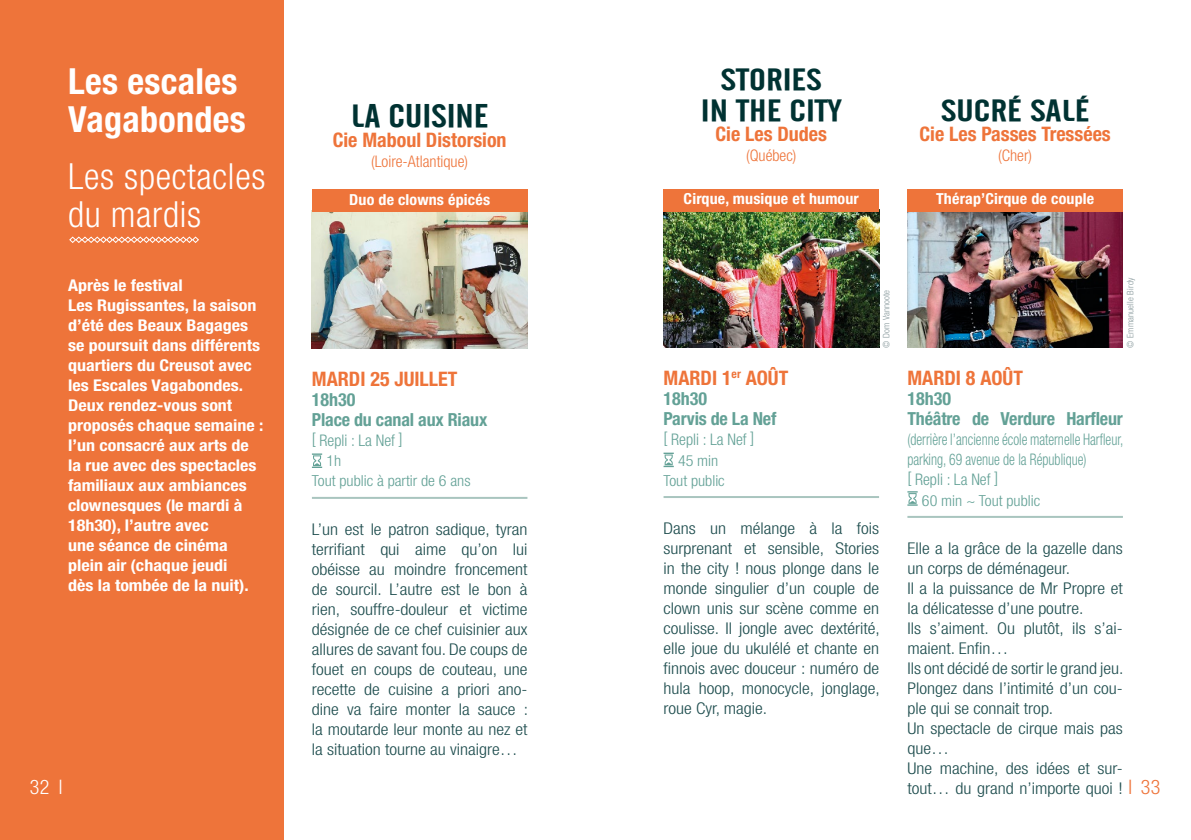
<style>
.page{position:relative;width:1191px;height:840px;background:#fff}
.page>*{position:absolute;margin:0;border:0;box-sizing:border-box;transform-origin:0 0}
.t1{font:300 condensed 36px "Helvetica Neue LT Std";letter-spacing:.02em;color:#fff}
.t2{font:700 condensed 36px "Helvetica Neue LT Std";letter-spacing:.01em;color:#fff}
.t3{font:32px "Cafeta";color:#003232;scale:1.25 1}
.t4{font:30px "Cafeta";color:#003232;scale:1.33 1}
.t5{font:700 condensed 20px "Helvetica Neue LT Std";color:#ee743a}
.t6{font:300 condensed 20px "Helvetica Neue LT Std";color:#fff}
.t7{font:300 condensed 20px "Helvetica Neue LT Std";color:#ee743a}
.t8{font:700 condensed 18px "Helvetica Neue LT Std";letter-spacing:-.01em;color:#63a196}
.t9{font:300 condensed 16.2px/20px "Helvetica Neue LT Std";color:#1e4d4e;scale:1.11 1}
.t10{font:700 condensed 16.2px/20px "Helvetica Neue LT Std";color:#fff;scale:1.11 1}
.t11{font:300 condensed 16px "Helvetica Neue LT Std";color:#63a196;scale:.85 1}
.t12{font:300 condensed 16px "Helvetica Neue LT Std";color:#63a196}
.t13{font:300 condensed 16px "Helvetica Neue LT Std";color:#ee743a}
.t14{font:700 condensed 15.2px "Helvetica Neue LT Std";letter-spacing:.01em;color:#fff;scale:1.05 1}
.t15{font:300 condensed 15.2px "Helvetica Neue LT Std";color:#63a196;scale:1.05 1}
.t16{font:300 condensed 9px "Helvetica Neue LT Std";letter-spacing:.02em;color:#86979a}
</style>
<div class="page">
<div style="left:0;top:0;width:283px;height:839px;background:#ee743a"></div>
<svg style="left:69px;top:236px;width:130px;height:7px"></svg>
<img style="left:663px;top:211px;width:216px;height:136px">
<div style="left:663px;top:189px;width:216px;height:22px;background:#ee743a"></div>
<hr style="left:663px;top:495px;width:216px;height:2px;background:#a9c5bf">
<img style="left:907px;top:211px;width:216px;height:136px">
<div style="left:907px;top:189px;width:216px;height:22px;background:#ee743a"></div>
<hr style="left:907px;top:515px;width:216px;height:2px;background:#a9c5bf">
<svg style="left:663px;top:452px;width:11px;height:15px"></svg>
<svg style="left:907px;top:491px;width:10px;height:14px"></svg>
<img style="left:312px;top:212px;width:215px;height:136px">
<div style="left:312px;top:189px;width:215px;height:23px;background:#ee743a"></div>
<hr style="left:312px;top:496px;width:215px;height:2px;background:#a9c5bf">
<svg style="left:312px;top:453px;width:10px;height:14px"></svg>
<p class="t2" style="left:68px;top:59px;width:171px">Les escales</p>
<p class="t2" style="left:68px;top:97px;width:179px">Vagabondes</p>
<p class="t1" style="left:68px;top:155px;width:199px">Les spectacles</p>
<p class="t1" style="left:68px;top:193px;width:135px">du mardis</p>
<p class="t10" style="left:68px;top:275px;width:105px">Après le festival</p>
<p class="t10" style="left:68px;top:295px;width:171px">Les Rugissantes, la saison</p>
<p class="t10" style="left:68px;top:315px;width:164px">d’été des Beaux Bagages</p>
<p class="t10" style="left:68px;top:335px;width:175px">se poursuit dans différents</p>
<p class="t10" style="left:68px;top:355px;width:167px">quartiers du Creusot avec</p>
<p class="t10" style="left:68px;top:375px;width:159px">les Escales Vagabondes.</p>
<p class="t10" style="left:68px;top:395px;width:178px">Deux rendez-vous sont proposés chaque semaine :</p>
<p class="t10" style="left:68px;top:435px;width:171px">l’un consacré aux arts de la rue avec des spectacles familiaux aux ambiances clownesques (le mardi à<br>18h30), l’autre avec</p>
<p class="t10" style="left:68px;top:535px;width:145px">une séance de cinéma</p>
<p class="t10" style="left:68px;top:555px;width:145px">plein air (chaque jeudi</p>
<p class="t10" style="left:68px;top:575px;width:164px">dès la tombée de la nuit).</p>
<p class="t6" style="left:30px;top:775px;width:34px">32 I</p>
<p class="t3" style="left:350px;top:98px;width:112px">LA CUISINE</p>
<p class="t5" style="left:333px;top:128px;width:175px">Cie Maboul Distorsion</p>
<p class="t13" style="left:371px;top:152px;width:98px">(Loire-Atlantique)</p>
<p class="t14" style="left:349px;top:190px;width:136px">Duo de clowns épicés</p>
<p class="t5" style="left:312px;top:366px;width:147px">MARDI 25 JUILLET</p>
<p class="t8" style="left:312px;top:388px;width:45px">18h30</p>
<p class="t8" style="left:312px;top:408px;width:177px">Place du canal aux Riaux</p>
<p class="t12" style="left:312px;top:431px;width:92px">[ Repli : La Nef ]</p>
<p class="t15" style="left:326px;top:452px;width:16px">1h</p>
<p class="t15" style="left:312px;top:472px;width:153px">Tout public à partir de 6 ans</p>
<p class="t9" style="left:312px;top:519px;width:196px">L’un est le patron sadique, tyran</p>
<p class="t9" style="left:312px;top:539px;width:196px;text-align:justify">terrifiant qui aime qu’on lui obéisse au moindre froncement de sourcil. L’autre est le bon à rien, souffre-douleur et victime désignée de ce chef cuisinier aux allures de savant fou. De coups de</p>
<p class="t9" style="left:312px;top:659px;width:196px;text-align:justify">fouet en coups de couteau, une recette de cuisine a priori ano&shy;dine va faire monter la sauce :</p>
<p class="t9" style="left:312px;top:719px;width:196px">la moutarde leur monte au nez et la situation tourne au vinaigre…</p>
<p class="t4" style="left:720px;top:63px;width:78px">STORIES</p>
<p class="t4" style="left:701px;top:94px;width:107px">IN THE CITY</p>
<p class="t5" style="left:715px;top:122px;width:113px">Cie Les Dudes</p>
<p class="t13" style="left:746px;top:146px;width:52px">(Québec)</p>
<p class="t14" style="left:683px;top:190px;width:168px">Cirque, musique et humour</p>
<p class="t4" style="left:941px;top:94px;width:113px">SUCRÉ SALÉ</p>
<p class="t5" style="left:919px;top:122px;width:193px">Cie Les Passes Tressées</p>
<p class="t13" style="left:998px;top:146px;width:35px">(Cher)</p>
<p class="t14" style="left:936px;top:190px;width:152px">Thérap’Cirque de couple</p>
<p class="t5" style="left:663px;top:365px;width:126px">MARDI 1<sup>er</sup> AOÛT</p>
<p class="t8" style="left:663px;top:387px;width:45px">18h30</p>
<p class="t8" style="left:663px;top:407px;width:114px">Parvis de La Nef</p>
<p class="t12" style="left:663px;top:430px;width:92px">[ Repli : La Nef ]</p>
<p class="t15" style="left:678px;top:451px;width:40px">45 min</p>
<p class="t15" style="left:663px;top:471px;width:60px">Tout public</p>
<p class="t16" style="left:881px;top:347px;width:59px;rotate:-90deg">© Dom Vannoote</p>
<p class="t9" style="left:663px;top:518px;width:196px;text-align:justify">Dans un mélange à la fois surprenant et sensible, Stories in the city ! nous plonge dans le monde singulier d’un couple de clown unis sur scène comme en coulisse. Il jongle avec dextérité, elle joue du ukulélé et chante en finnois avec douceur : numéro de hula hoop, monocycle, jonglage, roue Cyr, magie.</p>
<p class="t16" style="left:1125px;top:347px;width:71px;rotate:-90deg">© Emmanuelle Birdy</p>
<p class="t5" style="left:907px;top:365px;width:117px">MARDI 8 AOÛT</p>
<p class="t8" style="left:907px;top:387px;width:45px">18h30</p>
<p class="t8" style="left:907px;top:407px;width:217px">Théâtre de Verdure Harfleur</p>
<p class="t11" style="left:907px;top:430px;width:256px">(derrière l’ancienne école maternelle Harfleur,</p>
<p class="t11" style="left:907px;top:450px;width:212px">parking, 69 avenue de la République)</p>
<p class="t12" style="left:907px;top:470px;width:92px">[ Repli : La Nef ]</p>
<p class="t15" style="left:922px;top:491px;width:114px">60 min ~ Tout public</p>
<p class="t9" style="left:907px;top:537px;width:196px">Elle a la grâce de la gazelle dans un corps de déménageur.</p>
<p class="t9" style="left:907px;top:577px;width:196px">Il a la puissance de Mr Propre et</p>
<p class="t9" style="left:907px;top:597px;width:160px">la délicatesse d’une poutre.</p>
<p class="t9" style="left:907px;top:617px;width:196px">Ils s’aiment. Ou plutôt, ils s’ai&shy;maient. Enfin…</p>
<p class="t9" style="left:907px;top:657px;width:196px">Ils ont décidé de sortir le grand jeu.<br>Plongez dans l’intimité d’un cou-</p>
<p class="t9" style="left:907px;top:697px;width:133px">ple qui se connait trop.</p>
<p class="t9" style="left:907px;top:717px;width:196px">Un spectacle de cirque mais pas que…</p>
<p class="t9" style="left:907px;top:757px;width:196px">Une machine, des idées et sur&shy;tout… du grand n’importe quoi !</p>
<p class="t7" style="left:1128px;top:775px;width:33px">I 33</p>
</div>
